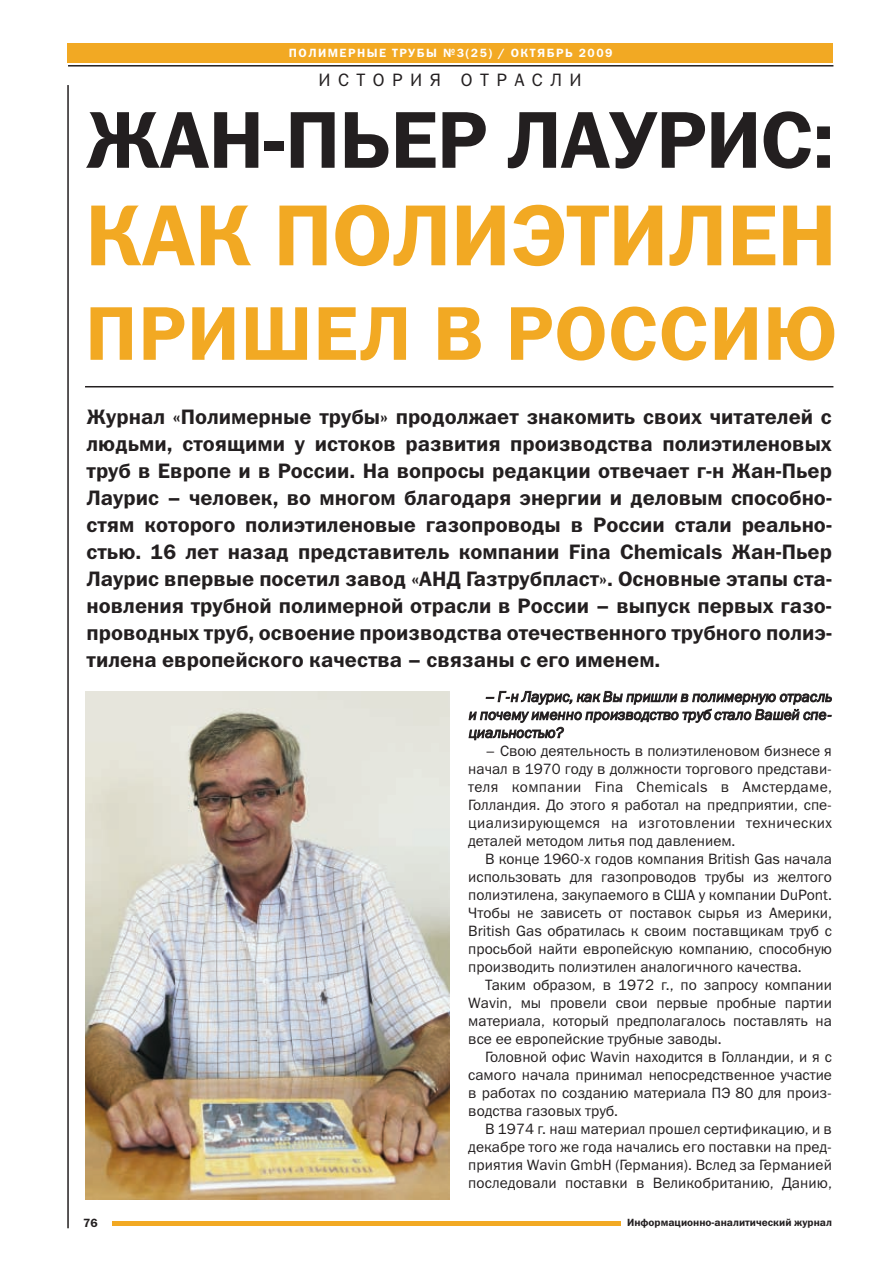
<style>
.page{position:relative;width:893px;height:1263px;background:#fff}
.page>*{position:absolute;margin:0;border:0;box-sizing:border-box;transform-origin:0 0}
.t1{font:87px "Franklin Gothic Demi C";letter-spacing:-.005em;color:#f2a923}
.t2{font:81px "Franklin Gothic Demi C";letter-spacing:-.01em;color:#231f20}
.t3{font:76.5px "Franklin Gothic Demi C";letter-spacing:.01em;color:#f2a923}
.t4{font:21px/27px "Franklin Gothic Demi C";color:#231f20;text-align:justify}
.t5{font:18px "Franklin Gothic Book C";letter-spacing:.415em;color:#231f20}
.t6{font:15px/18px "Franklin Gothic Book C";color:#231f20;text-align:justify}
.t7{font:italic 15px/18px "Franklin Gothic Book C";letter-spacing:.005em;color:#231f20;text-align:justify}
.t8{font:12px "Franklin Gothic Demi C";letter-spacing:.12em;color:#fff}
.t9{font:12px "Franklin Gothic Demi C";color:#231f20}
.t10{font:10.5px "Franklin Gothic Demi C";color:#231f20}
</style>
<div class="page">
<hr style="left:67px;top:85px;width:2px;height:1143px;background:#231f20">
<hr style="left:112px;top:1221px;width:509px;height:4px;background:#f2a923">
<hr style="left:68px;top:65px;width:765px;height:2px;background:#231f20">
<div style="left:68px;top:43px;width:765px;height:20px;background:#f2a923"></div>
<hr style="left:85px;top:386px;width:748px;height:1px;background:#231f20">
<img style="left:85px;top:691px;width:364px;height:508px">
<p class="t8" style="left:289px;top:46px;width:325px">ПОЛИМЕРНЫЕ ТРУБЫ №3(25) / ОКТЯБРЬ 2009</p>
<p class="t5" style="left:318px;top:69px;width:265px">ИСТОРИЯ ОТРАСЛИ</p>
<h2 class="t2" style="left:85px;top:92px;width:751px">ЖАН-ПЬЕР ЛАУРИС:</h2>
<h1 class="t1" style="left:85px;top:184px;width:753px">КАК ПОЛИЭТИЛЕН</h1>
<h3 class="t3" style="left:85px;top:289px;width:753px">ПРИШЕЛ В РОССИЮ</h3>
<p class="t4" style="left:87px;top:403px;width:747px">Журнал «Полимерные трубы» продолжает знакомить своих читателей с людьми, стоящими у истоков развития производства полиэтиленовых труб в Европе и в России. На вопросы редакции отвечает г-н Жан-Пьер Лаурис – человек, во многом благодаря энергии и деловым способно&shy;стям которого полиэтиленовые газопроводы в России стали реально&shy;стью. 16 лет назад представитель компании Fina Chemicals Жан-Пьер Лаурис впервые посетил завод «АНД Газтрубпласт». Основные этапы ста&shy;новления трубной полимерной отрасли в России – выпуск первых газо&shy;проводных труб, освоение производства отечественного трубного полиэ&shy;тилена европейского качества – связаны с его именем.</p>
<p class="t7" style="left:469px;top:687px;width:365px;text-indent:17px">– Г-н Лаурис, как Вы пришли в полимерную отрасль и почему именно производство труб стало Вашей спе&shy;циальностью?</p>
<p class="t6" style="left:468px;top:742px;width:365px;text-indent:17px">– Свою деятельность в полиэтиленовом бизнесе я начал в 1970 году в должности торгового представи&shy;теля компании Fina Chemicals в Амстердаме, Голландия. До этого я работал на предприятии, спе&shy;циализирующемся на изготовлении технических деталей методом литья под давлением.</p>
<p class="t6" style="left:468px;top:850px;width:365px;text-indent:17px">В конце 1960-х годов компания British Gas начала использовать для газопроводов трубы из желтого полиэтилена, закупаемого в США у компании DuPont.<br>Чтобы не зависеть от поставок сырья из Америки, British Gas обратилась к своим поставщикам труб с просьбой найти европейскую компанию, способную производить полиэтилен аналогичного качества.</p>
<p class="t6" style="left:468px;top:976px;width:365px;text-indent:17px">Таким образом, в 1972 г., по запросу компании Wavin, мы провели свои первые пробные партии материала, который предполагалось поставлять на все ее европейские трубные заводы.</p>
<p class="t6" style="left:468px;top:1048px;width:365px;text-indent:17px">Головной офис Wavin находится в Голландии, и я с самого начала принимал непосредственное участие в работах по созданию материала ПЭ 80 для произ&shy;водства газовых труб.</p>
<p class="t6" style="left:468px;top:1120px;width:365px;text-indent:17px">В 1974 г. наш материал прошел сертификацию, и в декабре того же года начались его поставки на пред&shy;приятия Wavin GmbH (Германия). Вслед за Германией последовали поставки в Великобританию, Данию,</p>
<p class="t9" style="left:83px;top:1216px;width:16px">76</p>
<p class="t10" style="left:627px;top:1216px;width:206px">Информационно-аналитический журнал</p>
</div>
